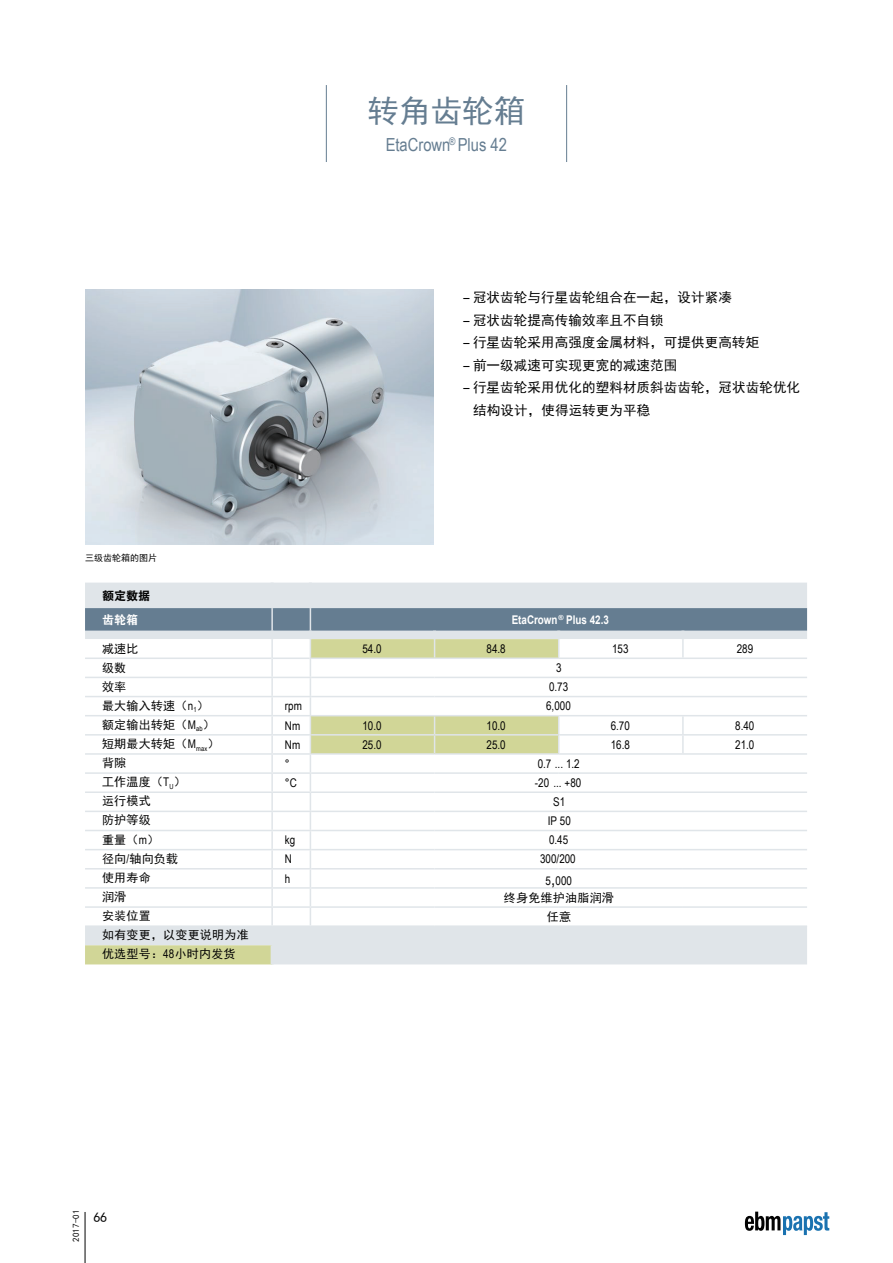
<style>
.page{position:relative;width:893px;height:1263px;background:#fff}
.page>*{position:absolute;margin:0;border:0;box-sizing:border-box;transform-origin:0 0}
.t1{font:31.5px "Sim Hei";color:#657d91}
.t2{font:18px "Arial Narrow";color:#657d91}
.t3{font:13.5px/22.5px "Sim Hei";letter-spacing:.01em;color:#030303}
.t4{font:12px/19px "Sim Hei";letter-spacing:.02em;color:#030303}
.t5{font:12px/19.2px "Arial Narrow";color:#030303;text-align:center}
.t6{font:700 12px "Arial";color:#fff;scale:.82 1}
.t7{font:12px "FZDHTK GBK1 0";color:#030303}
.t8{font:12px "FZDHTK GBK1 0";color:#fff}
.t9{font:9px "Sim Hei";color:#030303}
.s1{font-family:"Arial Narrow"}
.s2{font-size:18px}
</style>
<div class="page">
<hr style="left:85px;top:1212px;width:1px;height:51px;background:#030303">
<svg style="left:745px;top:1211px;width:84px;height:24px"></svg>
<img style="left:85px;top:289px;width:349px;height:255px">
<hr style="left:566px;top:85px;width:1px;height:77px;background:#657d91">
<hr style="left:326px;top:85px;width:1px;height:77px;background:#657d91">
<div style="left:85px;top:583px;width:722px;height:381px;background:#e0e5e9"></div>
<svg style="left:85px;top:927px;width:474px;height:37px;background:#dde2d8"></svg>
<hr style="left:271px;top:583px;width:3px;height:25px;background:#e0e5e9">
<hr style="left:271px;top:945px;width:3px;height:19px;background:#e0e5e9">
<hr style="left:309px;top:583px;width:3px;height:25px;background:#e0e5e9">
<hr style="left:85px;top:925px;width:187px;height:2px;background:#e0e5e9">
<hr style="left:272px;top:925px;width:38px;height:2px;background:#e0e5e9">
<hr style="left:310px;top:925px;width:125px;height:2px;background:#e0e5e9">
<hr style="left:435px;top:925px;width:124px;height:2px;background:#e0e5e9">
<hr style="left:559px;top:925px;width:124px;height:2px;background:#e0e5e9">
<hr style="left:683px;top:925px;width:124px;height:2px;background:#e0e5e9">
<svg style="left:85px;top:608px;width:722px;height:317px"></svg>
<h1 class="t1" style="left:368px;top:95px;width:159px">转角齿轮箱</h1>
<h2 class="t2" style="left:386px;top:131px;width:123px">EtaCrown<sup>®</sup> Plus 42</h2>
<p class="t9" style="left:85px;top:554px;width:74px">三级齿轮箱的图片</p>
<p class="t3" style="left:463px;top:286px;width:270px"><span class="s1">–</span> 冠状齿轮与行星齿轮组合在一起，设计紧凑</p>
<p class="t3" style="left:463px;top:309px;width:202px"><span class="s1">–</span> 冠状齿轮提高传输效率且不自锁</p>
<p class="t3" style="left:463px;top:331px;width:297px"><span class="s1">–</span> 行星齿轮采用高强度金属材料，可提供更高转矩</p>
<p class="t3" style="left:463px;top:354px;width:215px"><span class="s1">–</span> 前一级减速可实现更宽的减速范围</p>
<p class="t3" style="left:473px;top:376px;width:328px;text-indent:-10px"><span class="s1">–</span> 行星齿轮采用优化的塑料材质斜齿齿轮，冠状齿轮优化结构设计，使得运转更为平稳</p>
<p class="t7" style="left:102px;top:589px;width:49px">额定数据</p>
<p class="t8" style="left:102px;top:613px;width:37px">齿轮箱</p>
<p class="t6" style="left:512px;top:611px;width:120px">EtaCrown<sup>®</sup> Plus 42.3</p>
<p class="t5" style="left:362px;top:638px;width:21px">54.0</p>
<p class="t5" style="left:487px;top:638px;width:21px">84.8</p>
<p class="t5" style="left:612px;top:638px;width:18px">153</p>
<p class="t5" style="left:737px;top:638px;width:18px">289</p>
<p class="t5" style="left:549px;top:658px;width:21px">3<br>0.73</p>
<p class="t5" style="left:285px;top:696px;width:18px">rpm</p>
<p class="t5" style="left:546px;top:696px;width:26px">6,000</p>
<p class="t5" style="left:285px;top:715px;width:17px">Nm</p>
<p class="t5" style="left:362px;top:715px;width:21px">10.0</p>
<p class="t5" style="left:487px;top:715px;width:21px">10.0</p>
<p class="t5" style="left:611px;top:715px;width:21px">6.70</p>
<p class="t5" style="left:735px;top:715px;width:21px">8.40</p>
<p class="t5" style="left:285px;top:734px;width:17px">Nm</p>
<p class="t5" style="left:362px;top:734px;width:21px">25.0</p>
<p class="t5" style="left:487px;top:734px;width:21px">25.0</p>
<p class="t5" style="left:611px;top:734px;width:21px">16.8</p>
<p class="t5" style="left:735px;top:734px;width:21px">21.0</p>
<p class="t5" style="left:285px;top:753px;width:6px">°</p>
<p class="t5" style="left:538px;top:753px;width:44px">0.7 ... 1.2</p>
<p class="t5" style="left:285px;top:773px;width:13px">°C</p>
<p class="t5" style="left:535px;top:773px;width:48px">-20 ... +80<br>S1<br>IP 50</p>
<p class="t5" style="left:285px;top:830px;width:12px">kg</p>
<p class="t5" style="left:549px;top:830px;width:21px">0.45</p>
<p class="t5" style="left:285px;top:849px;width:9px">N</p>
<p class="t5" style="left:540px;top:849px;width:37px">300/200</p>
<p class="t5" style="left:285px;top:868px;width:7px">h</p>
<p class="t5" style="left:545px;top:871px;width:28px">5<span class="s2">,</span>000</p>
<p class="t4" style="left:102px;top:639px;width:148px">减速比<br>级数<br>效率<br>最大输入转速（<span class="s1">n</span><sub>1</sub>）<br>额定输出转矩（<span class="s1">M</span><sub>ab</sub>）<br>短期最大转矩（<span class="s1">M</span><sub>max</sub>）<br>背隙<br>工作温度（<span class="s1">T</span><sub>U</sub>）<br>运行模式<br>防护等级<br>重量（<span class="s1">m</span>）<br>径向<span class="s1">/</span>轴向负载<br>使用寿命<br>润滑<br>安装位置<br>如有变更，以变更说明为准优选型号：<span class="s1">48</span>小时内发货</p>
<p class="t4" style="left:504px;top:888px;width:111px;text-align:center">终身免维护油脂润滑任意</p>
<p class="t9" style="left:71px;top:1242px;width:34px;rotate:-90deg">2017-01</p>
<p class="t3" style="left:94px;top:1205px;width:15px">66</p>
</div>
